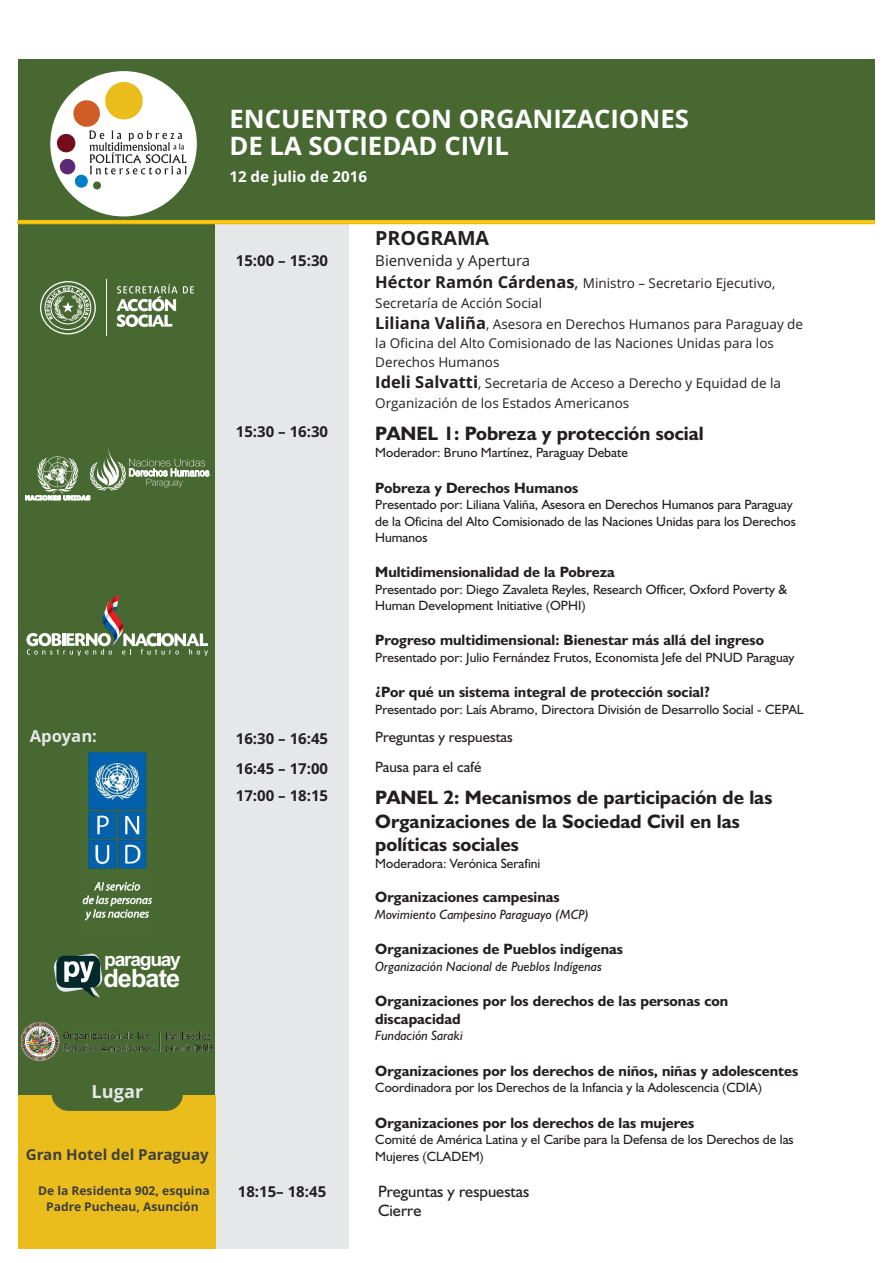
<style>
.page{position:relative;width:893px;height:1263px;background:#fff}
.page>*{position:absolute;margin:0;border:0;box-sizing:border-box;transform-origin:0 0}
.t1{font:700 25.5px/26.7px "Open Sans";color:#fff}
.t2{font:700 25.35px "Arial";letter-spacing:-.035em;color:#fff}
.t3{font:700 19.5px/23.4px "Humanist 521 BT";color:#231f20}
.t4{font:700 19.5px "Open Sans";color:#231f20}
.t5{font:700 19.35px "Arial";letter-spacing:-.065em;color:#fff}
.t6{font:700 18px "Open Sans";color:#e6e7e9}
.t7{font:16.5px/19.6px "Humanist 521 BT";color:#231f20}
.t8{font:700 16.5px "Open Sans";color:#e6e7e9}
.t9{font:700 15px/18px "Humanist 521 BT";color:#231f20}
.t10{font:700 15px "Open Sans";color:#231f20}
.t11{font:15px "Humanist 521 BT";color:#231f20}
.t12{font:700 15px "Open Sans";color:#3e3e3f}
.t13{font:15px "Open Sans";color:#231f20}
.t14{font:700 15px "Open Sans";color:#fff}
.t15{font:13.5px/16px "Humanist 521 BT";color:#231f20}
.t16{font:13.5px/19.2px "Open Sans";color:#231f20}
.t17{font:italic 13.5px "Humanist 521 BT";color:#231f20}
.t18{font:700 12px/16.4px "Open Sans";color:#3e3e3f;text-align:center}
.s1{font-weight:700;font-size:16.5px}
.s2{font-size:16.5px}
</style>
<div class="page">
<div style="left:18px;top:214px;width:199px;height:1017px;background:#476931"></div>
<div style="left:215px;top:223px;width:134px;height:1025px;background:#e6e7e9"></div>
<div style="left:18px;top:59px;width:856px;height:164px;background:#476931"></div>
<div style="left:18px;top:1095px;width:197px;height:153px;background:#eabd1d"></div>
<svg style="left:18px;top:220px;width:857px;height:4px"></svg>
<div style="left:52px;top:1077px;width:131px;height:34px;background:#476931;border-radius:17px"></div>
<div style="left:50px;top:71px;width:147px;height:145px;background:#fff;border-radius:50%"></div>
<svg style="left:56px;top:80px;width:131px;height:110px"></svg>
<hr style="left:106px;top:280px;width:1px;height:56px;background:#fff">
<svg style="left:116px;top:284px;width:78px;height:43px"></svg>
<div style="left:40px;top:281px;width:56px;height:53px;border:1px solid #fff;border-radius:50%"></div>
<div style="left:45px;top:286px;width:46px;height:44px;border:1px solid #fff;border-radius:50%"></div>
<div style="left:51px;top:291px;width:34px;height:33px;border:1px solid #fff;border-radius:50%"></div>
<svg style="left:46px;top:287px;width:44px;height:35px"></svg>
<svg style="left:26px;top:595px;width:182px;height:61px"></svg>
<svg style="left:54px;top:953px;width:48px;height:45px"></svg>
<svg style="left:25px;top:448px;width:184px;height:53px"></svg>
<img style="left:82px;top:752px;width:70px;height:169px">
<img style="left:22px;top:1023px;width:191px;height:38px">
<p class="t8" style="left:30px;top:729px;width:69px">Apoyan:</p>
<h3 class="t5" style="left:104px;top:951px;width:78px">paraguay</h3>
<h2 class="t2" style="left:103px;top:969px;width:79px">debate</h2>
<h3 class="t6" style="left:92px;top:1084px;width:53px">Lugar</h3>
<p class="t12" style="left:26px;top:1149px;width:185px">Gran Hotel del Paraguay</p>
<p class="t18" style="left:38px;top:1184px;width:173px">De la Residenta 902, esquina<br>Padre Pucheau, Asunción</p>
<h1 class="t1" style="left:229px;top:108px;width:461px">ENCUENTRO CON ORGANIZACIONES<br>DE LA SOCIEDAD CIVIL</h1>
<p class="t14" style="left:229px;top:171px;width:139px">12 de julio de 2016</p>
<p class="t10" style="left:236px;top:255px;width:94px">15:00 – 15:30</p>
<p class="t10" style="left:236px;top:426px;width:94px">15:30 – 16:30</p>
<h3 class="t4" style="left:375px;top:230px;width:115px">PROGRAMA</h3>
<p class="t13" style="left:375px;top:255px;width:156px">Bienvenida y Apertura</p>
<p class="t16" style="left:375px;top:275px;width:401px"><span class="s1">Héctor Ramón Cárdenas</span><span class="s2">,</span> Ministro – Secretario Ejecutivo,<br>Secretaría de Acción Social</p>
<p class="t16" style="left:375px;top:316px;width:429px;line-height:18.8px"><span class="s1">Liliana Valiña</span>, Asesora en Derechos Humanos para Paraguay de la Oficina del Alto Comisionado de las Naciones Unidas para los<br>Derechos Humanos</p>
<p class="t16" style="left:375px;top:375px;width:407px"><span class="s1">Ideli Salvatti</span>, Secretaria de Acceso a Derecho y Equidad de la<br>Organización de los Estados Americanos</p>
<h3 class="t3" style="left:375px;top:423px;width:330px">PANEL 1: Pobreza y protección social</h3>
<p class="t15" style="left:375px;top:446px;width:254px">Moderador: Bruno Martínez, Paraguay Debate</p>
<p class="t9" style="left:375px;top:480px;width:204px">Pobreza y Derechos Humanos</p>
<p class="t15" style="left:375px;top:498px;width:422px">Presentado por: Liliana Valiña, Asesora en Derechos Humanos para Paraguay de la Oficina del Alto Comisionado de las Naciones Unidas para los Derechos<br>Humanos</p>
<p class="t9" style="left:375px;top:564px;width:241px">Multidimensionalidad de la Pobreza</p>
<p class="t15" style="left:375px;top:582px;width:413px">Presentado por: Diego Zavaleta Reyles, Research Officer, Oxford Poverty &amp;<br>Human Development Initiative (OPHI)</p>
<p class="t9" style="left:375px;top:632px;width:390px">Progreso multidimensional: Bienestar más allá del ingreso</p>
<p class="t15" style="left:375px;top:650px;width:421px">Presentado por: Julio Fernández Frutos, Economista Jefe del PNUD Paraguay</p>
<p class="t9" style="left:375px;top:684px;width:336px">¿Por qué un sistema integral de protección social?</p>
<p class="t15" style="left:375px;top:702px;width:430px">Presentado por: Laís Abramo, Directora División de Desarrollo Social - CEPAL</p>
<p class="t10" style="left:236px;top:732px;width:94px">16:30 – 16:45</p>
<p class="t11" style="left:375px;top:731px;width:139px">Preguntas y respuestas</p>
<p class="t10" style="left:236px;top:762px;width:94px">16:45 – 17:00</p>
<p class="t11" style="left:375px;top:761px;width:108px">Pausa para el café</p>
<p class="t10" style="left:236px;top:790px;width:94px">17:00 – 18:15</p>
<p class="t10" style="left:238px;top:1185px;width:90px">18:15– 18:45</p>
<h3 class="t3" style="left:375px;top:787px;width:399px">PANEL 2: Mecanismos de participación de las<br>Organizaciones de la Sociedad Civil en las políticas sociales</h3>
<p class="t15" style="left:375px;top:857px;width:167px">Moderadora: Verónica Serafini</p>
<p class="t9" style="left:375px;top:889px;width:186px">Organizaciones campesinas</p>
<p class="t17" style="left:375px;top:908px;width:215px">Movimiento Campesino Paraguayo (MCP)</p>
<p class="t9" style="left:375px;top:941px;width:249px">Organizaciones de Pueblos indígenas</p>
<p class="t17" style="left:375px;top:960px;width:228px">Organización Nacional de Pueblos Indígenas</p>
<p class="t9" style="left:375px;top:993px;width:355px">Organizaciones por los derechos de las personas con discapacidad</p>
<p class="t17" style="left:375px;top:1030px;width:89px">Fundación Saraki</p>
<p class="t9" style="left:375px;top:1063px;width:424px">Organizaciones por los derechos de niños, niñas y adolescentes</p>
<p class="t15" style="left:375px;top:1081px;width:388px">Coordinadora por los Derechos de la Infancia y la Adolescencia (CDIA)</p>
<p class="t9" style="left:375px;top:1115px;width:321px">Organizaciones por los derechos de las mujeres</p>
<p class="t15" style="left:375px;top:1133px;width:420px">Comité de América Latina y el Caribe para la Defensa de los Derechos de las<br>Mujeres (CLADEM)</p>
<p class="t7" style="left:378px;top:1183px;width:153px">Preguntas y respuestas<br>Cierre</p>
</div>
